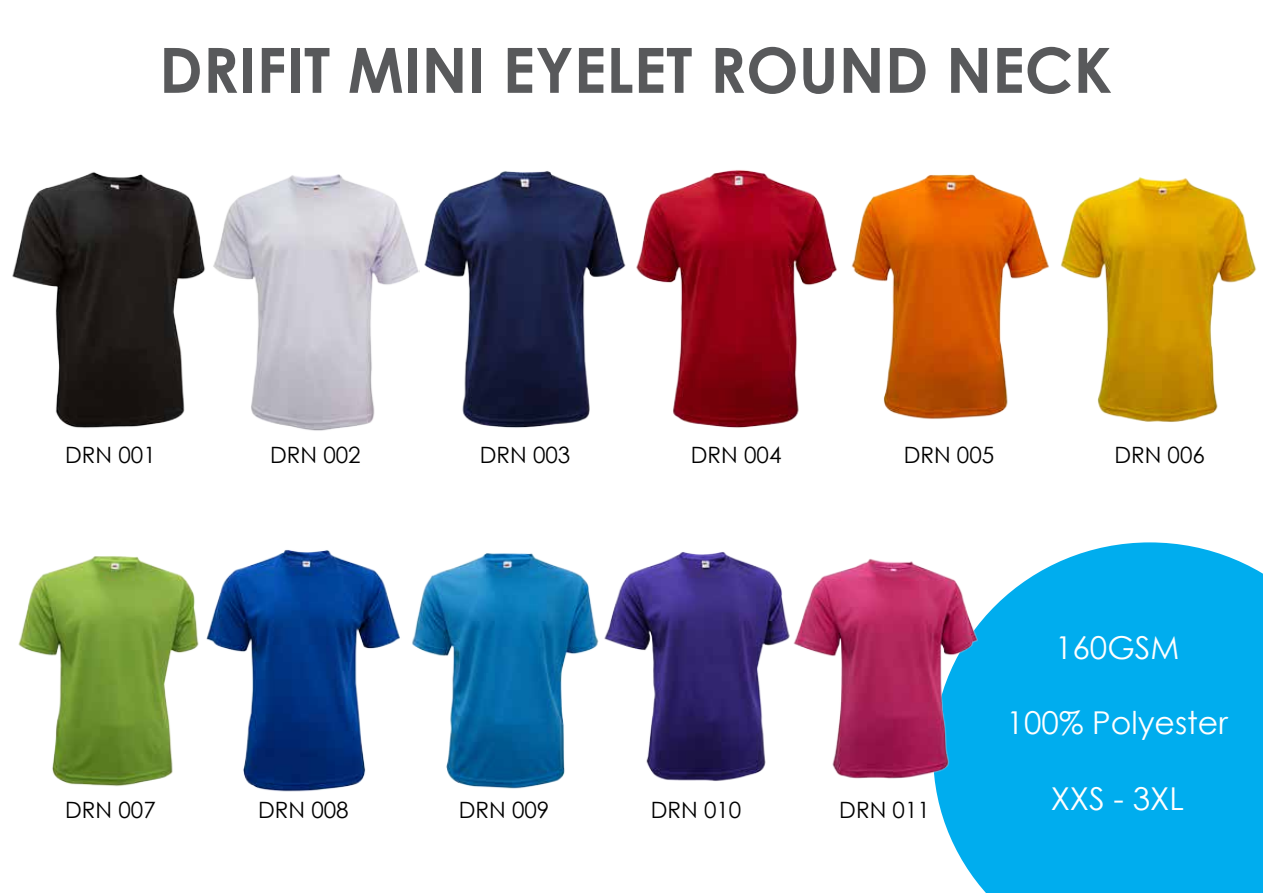
<style>
.page{position:relative;width:1263px;height:893px;background:#fff}
.page>*{position:absolute;margin:0;border:0;box-sizing:border-box;transform-origin:0 0}
.t1{font:700 62.4px "Century Gothic";color:#58595b}
.t2{font:31.5px "Century Gothic";color:#fff}
.t3{font:22.5px "Century Gothic";color:#000}
</style>
<div class="page">
<svg style="left:937px;top:542px;width:326px;height:351px;background:#11b2ef"></svg>
<img style="left:12px;top:172px;width:193px;height:256px">
<img style="left:213px;top:171px;width:413px;height:260px">
<img style="left:636px;top:170px;width:201px;height:258px">
<img style="left:851px;top:174px;width:198px;height:245px">
<img style="left:1060px;top:177px;width:197px;height:245px">
<img style="left:18px;top:556px;width:181px;height:231px">
<img style="left:206px;top:549px;width:194px;height:243px">
<img style="left:412px;top:552px;width:378px;height:237px">
<img style="left:793px;top:542px;width:188px;height:252px">
<h1 class="t1" style="left:159px;top:23px;width:954px">DRIFIT MINI EYELET ROUND NECK</h1>
<p class="t3" style="left:65px;top:439px;width:92px">DRN 001</p>
<p class="t3" style="left:270px;top:439px;width:92px">DRN 002</p>
<p class="t3" style="left:480px;top:439px;width:92px">DRN 003</p>
<p class="t3" style="left:691px;top:439px;width:92px">DRN 004</p>
<p class="t3" style="left:904px;top:439px;width:92px">DRN 005</p>
<p class="t3" style="left:1114px;top:439px;width:92px">DRN 006</p>
<p class="t3" style="left:65px;top:794px;width:92px">DRN 007</p>
<p class="t3" style="left:258px;top:794px;width:92px">DRN 008</p>
<p class="t3" style="left:459px;top:794px;width:92px">DRN 009</p>
<p class="t3" style="left:651px;top:794px;width:92px">DRN 010</p>
<p class="t3" style="left:839px;top:794px;width:92px">DRN 011</p>
<h2 class="t2" style="left:1055px;top:625px;width:126px">160GSM</h2>
<h2 class="t2" style="left:1007px;top:701px;width:223px">100% Polyester</h2>
<h2 class="t2" style="left:1051px;top:776px;width:135px">XXS - 3XL</h2>
</div>
